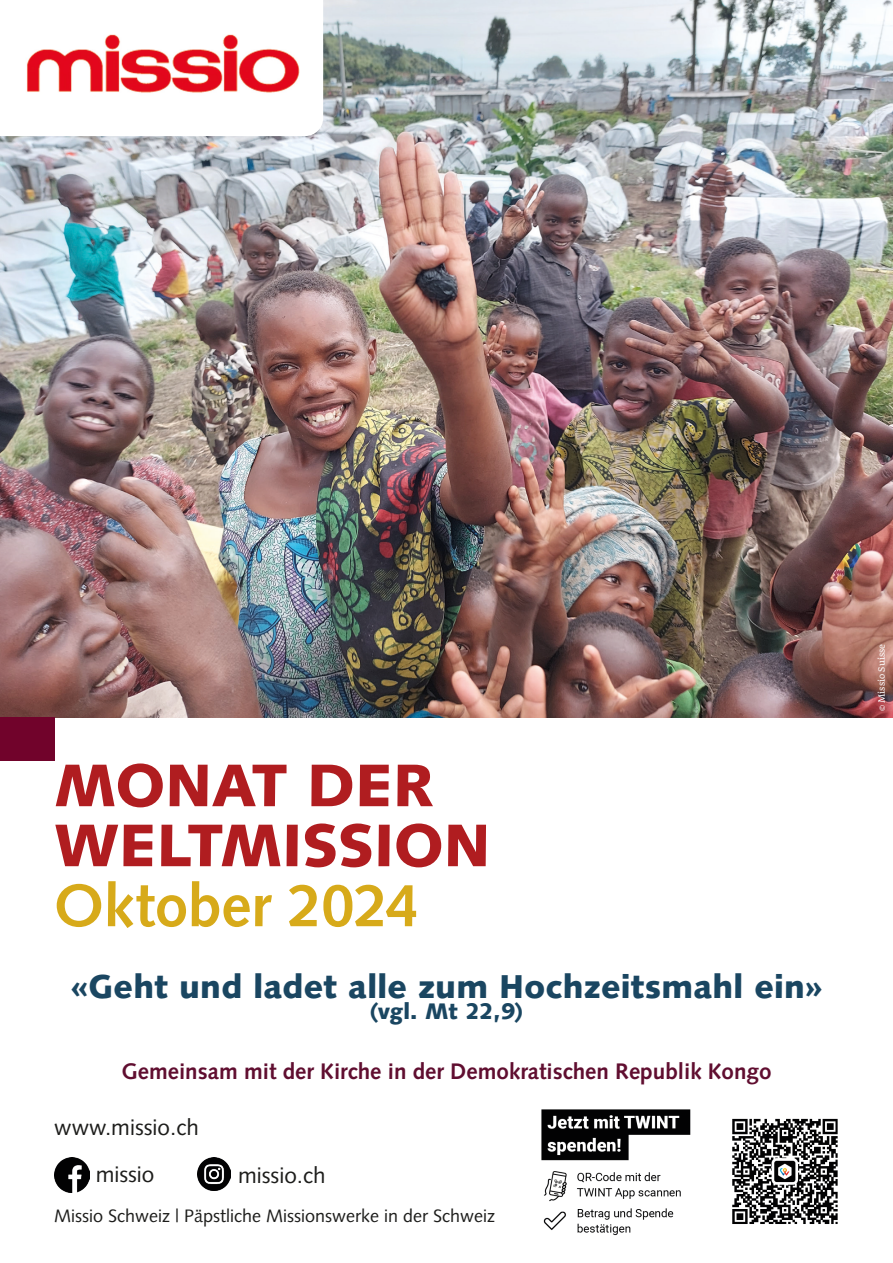
<style>
.page{position:relative;width:893px;height:1263px;background:#fff}
.page>*{position:absolute;margin:0;border:0;box-sizing:border-box;transform-origin:0 0}
.t1{font:900 60px/60px "Syntax LT Std";letter-spacing:-.005em;color:#b01d20}
.t2{font:700 60px "Syntax LT Std";letter-spacing:-.005em;color:#d7aa1a}
.t3{font:900 33px "Syntax LT Std";letter-spacing:.005em;color:#1a4661}
.t4{font:700 22.5px "Syntax LT Std";color:#600e30}
.t5{font:22.5px "Syntax LT Std";color:#1d1d1b}
.t6{font:900 22.5px "Syntax LT Std";letter-spacing:.005em;color:#1a4661}
.t7{font:18px "Syntax LT Std";color:#1d1d1b}
.t8{font:9px "Fedra Serif A Std";color:#fff}
</style>
<div class="page">
<img style="left:541px;top:1109px;width:297px;height:127px">
<img style="left:0;top:0;width:893px;height:718px">
<svg style="left:0;top:0;width:323px;height:136px"></svg>
<div style="left:0;top:717px;width:54px;height:44px;background:#71032b"></div>
<img style="left:22px;top:22px;width:278px;height:85px">
<img style="left:54px;top:1157px;width:35px;height:35px">
<img style="left:197px;top:1157px;width:34px;height:33px">
<p class="t1" style="left:54px;top:755px;width:438px">MONAT DER<br>WELTMISSION</p>
<p class="t2" style="left:54px;top:871px;width:367px">Oktober 2024</p>
<p class="t3" style="left:70px;top:966px;width:754px">«Geht und ladet alle zum Hochzeitsmahl ein»</p>
<p class="t6" style="left:370px;top:997px;width:155px">(vgl. Mt 22,9)</p>
<p class="t4" style="left:122px;top:1059px;width:652px">Gemeinsam mit der Kirche in der Demokratischen Republik Kongo</p>
<p class="t5" style="left:54px;top:1114px;width:146px">www.missio.ch</p>
<p class="t5" style="left:96px;top:1161px;width:60px">missio</p>
<p class="t5" style="left:238px;top:1162px;width:89px">missio.ch</p>
<p class="t7" style="left:54px;top:1205px;width:443px">Missio Schweiz | Päpstliche Missionswerke in der Schweiz</p>
<p class="t8" style="left:876px;top:711px;width:69px;rotate:-90deg">© Missio Suisse</p>
</div>
